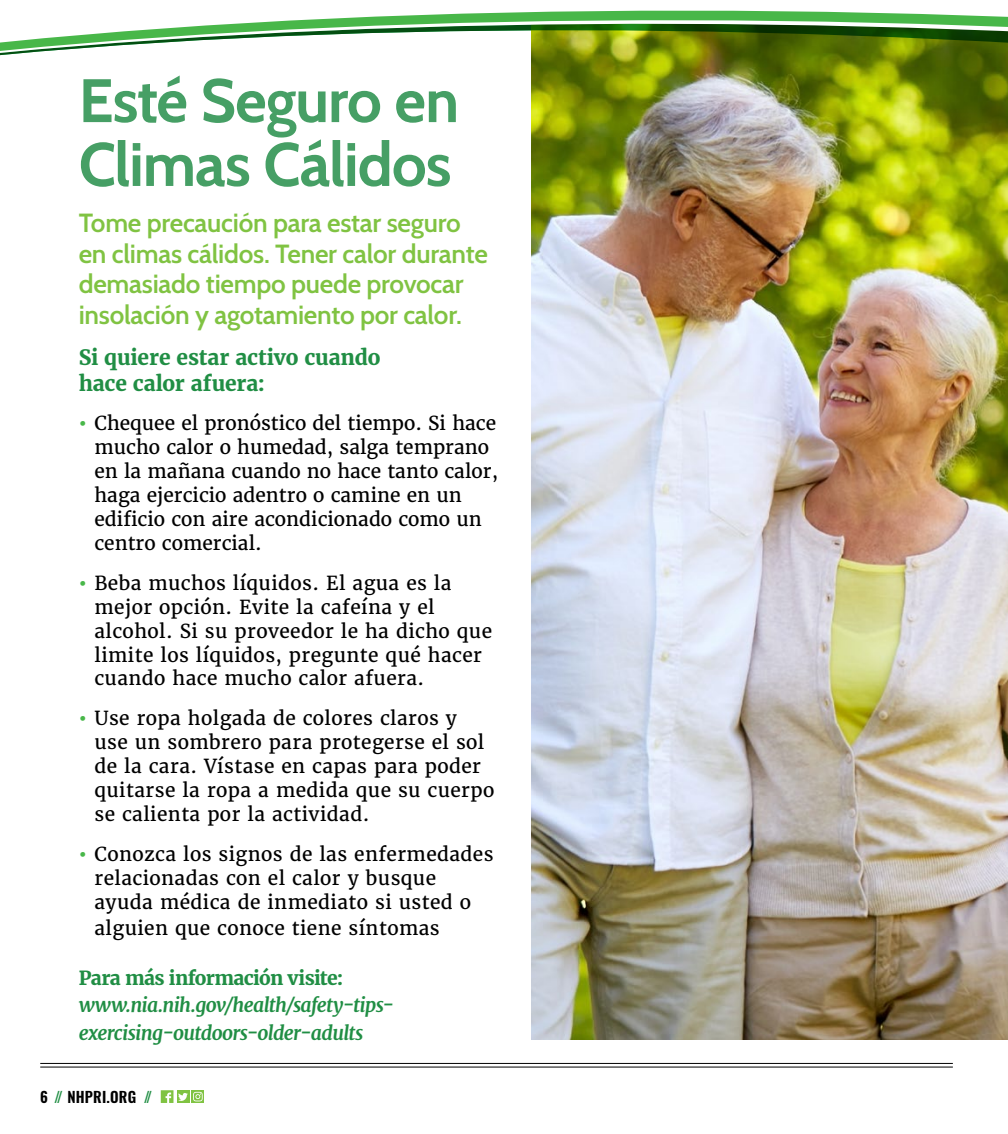
<style>
.page{position:relative;width:1008px;height:1134px;background:#fff}
.page>*{position:absolute;margin:0;border:0;box-sizing:border-box;transform-origin:0 0}
.body{font:700 61.25px/63.9px "Cabin";letter-spacing:-.02em;color:#469f65}
.t1{font:600 26.25px/30.6px "Cabin";letter-spacing:-.01em;color:#80c342}
.body-2{font:700 21px/25.4px "Merriweather";letter-spacing:-.005em;color:#208e44}
.t2{font:19.25px/24px "Merriweather";letter-spacing:.02em;color:#000}
.t3{font:19.25px/24px "Merriweather";color:#000}
.body-3{font:italic 700 19.25px/27.1px "Merriweather";letter-spacing:-.035em;color:#208e44}
.t4{font:600 14.88px "Oswald";letter-spacing:.015em;color:#000}
.s1{font-weight:700;color:#48b749}
.s2{font-style:normal}
.s3{color:#208e44}
</style>
<div class="page">
<hr style="left:40px;top:1063px;width:913px;height:1px;background:#000">
<hr style="left:40px;top:1067px;width:913px;height:1px;background:#000">
<div style="left:192px;top:1090px;width:12px;height:13px;background:#80c342"></div>
<svg style="left:161px;top:1090px;width:42px;height:13px"></svg>
<img style="left:532px;top:277px;width:476px;height:763px">
<img style="left:531px;top:250px;width:477px;height:27px">
<img style="left:531px;top:239px;width:477px;height:8px">
<img style="left:0;top:10px;width:1008px;height:229px">
<p class="body" style="left:79px;top:65px;width:382px">Esté Seguro en<br>Climas Cálidos</p>
<p class="t1" style="left:79px;top:208px;width:411px">Tome precaución para estar seguro en climas cálidos. Tener calor durante demasiado tiempo puede provocar insolación y agotamiento por calor.</p>
<p class="body-2" style="left:79px;top:345px;width:303px">Si quiere estar activo cuando hace calor afuera:</p>
<p class="t3" style="left:94px;top:411px;width:405px;text-indent:-16px"><span class="s1">•</span> Chequee el pronóstico del tiempo. Si hace mucho calor o humedad, salga temprano en la mañana cuando no hace tanto calor, haga ejercicio adentro o camine en un edificio con aire acondicionado como un centro comercial.</p>
<p class="t2" style="left:94px;top:571px;width:399px;text-indent:-16px"><span class="s1">•</span> Beba muchos líquidos. El agua es la mejor opción. Evite la cafeína y el alcohol. Si su proveedor le ha dicho que limite los líquidos, pregunte qué hacer cuando hace mucho calor afuera.</p>
<p class="t2" style="left:94px;top:706px;width:401px;text-indent:-16px"><span class="s1">•</span> Use ropa holgada de colores claros y use un sombrero para protegerse el sol de la cara. Vístase en capas para poder quitarse la ropa a medida que su cuerpo se calienta por la actividad.</p>
<p class="t2" style="left:94px;top:842px;width:401px;text-indent:-16px"><span class="s1">•</span> Conozca los signos de las enfermedades relacionadas con el calor y busque ayuda médica de inmediato si usted o</p>
<p class="t2" style="left:94px;top:916px;width:347px">alguien que conoce tiene síntomas</p>
<p class="body-3" style="left:79px;top:965px;width:317px"><span class="s2">Para más información visite: </span>www.nia.nih.gov/health/safety-tips&shy;exercising-outdoors-older-adults</p>
<p class="t4" style="left:40px;top:1087px;width:114px">6 <span class="s3">//</span> NHPRI.ORG <span class="s3">//</span></p>
</div>
